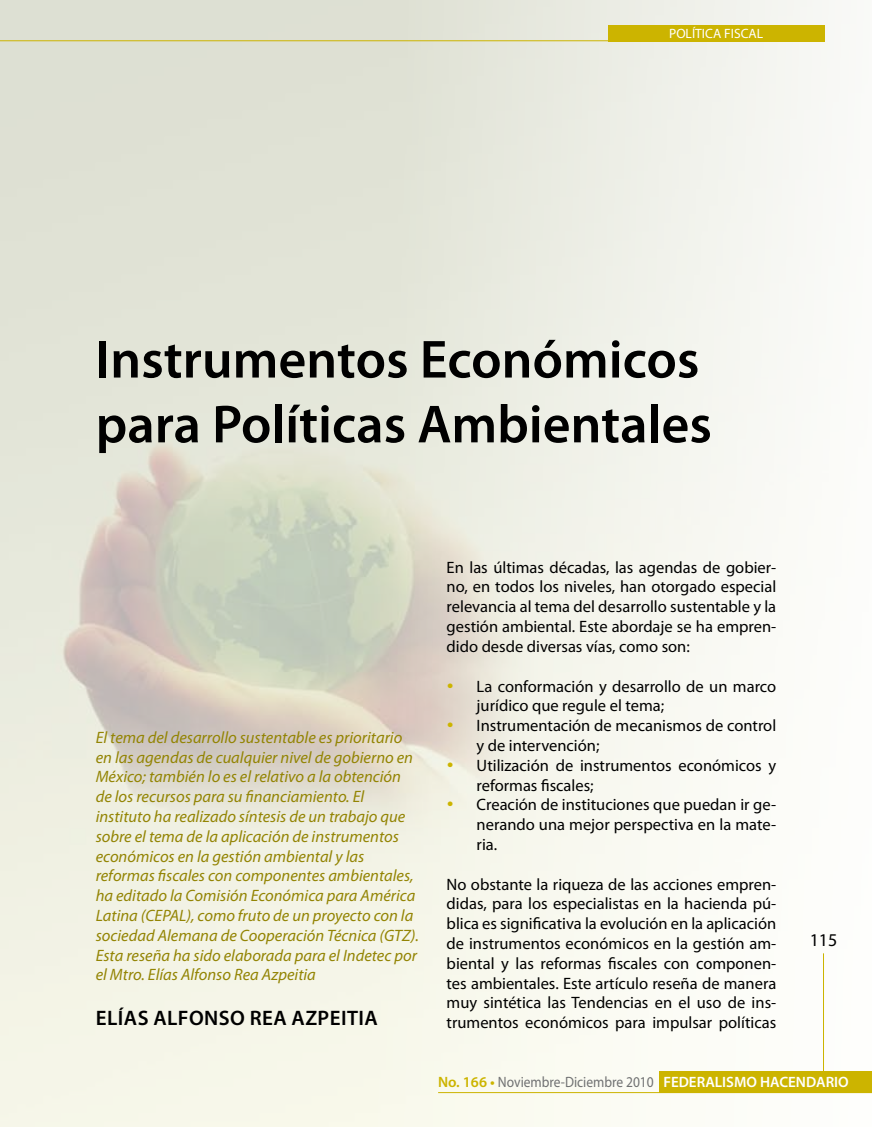
<style>
.page{position:relative;width:872px;height:1127px;background:#fff}
.page>*{position:absolute;margin:0;border:0;box-sizing:border-box;transform-origin:0 0}
.t1{font:600 54px/64.8px "Myriad Pro";color:#000}
.t2{font:600 21px "Myriad Pro";letter-spacing:.02em;color:#000}
.t3{font:18px "Myriad Pro";color:#000}
.t4{font:16.5px/19.8px "Myriad Pro";color:#000;text-align:justify}
.t5{font:italic 16.5px/19.8px "Myriad Pro";color:#938403}
.t6{font:15px "Myriad Pro";color:#707172;scale:.9 1}
.t7{font:13.5px "Myriad Pro";color:#fff}
.s1{color:#ccb400}
.s2{font-weight:600;color:#ccb400}
.s3{font-weight:600;color:#fff}
</style>
<div class="page">
<img style="left:0;top:0;width:872px;height:1127px">
<div style="left:659px;top:1071px;width:213px;height:22px;background:#ccb400"></div>
<hr style="left:438px;top:1092px;width:434px;height:1px;background:#ccb400">
<hr style="left:823px;top:953px;width:1px;height:118px;background:#ccb400">
<hr style="left:0;top:40px;width:824px;height:1px;background:#ccb400">
<div style="left:608px;top:25px;width:216px;height:16px;background:#ccb400"></div>
<p class="t7" style="left:669px;top:25px;width:96px">POLÍTICA FISCAL</p>
<h1 class="t1" style="left:96px;top:326px;width:617px">Instrumentos Económicos para Políticas Ambientales</h1>
<p class="t5" style="left:96px;top:727px;width:325px">El tema del desarrollo sustentable es prioritario en las agendas de cualquier nivel de gobierno en México; también lo es el relativo a la obtención de los recursos para su financiamiento. El instituto ha realizado síntesis de un trabajo que sobre el tema de la aplicación de instrumentos económicos en la gestión ambiental y las reformas fiscales con componentes ambientales, ha editado la Comisión Económica para América Latina (CEPAL), como fruto de un proyecto con la sociedad Alemana de Cooperación Técnica (GTZ).<br>Esta reseña ha sido elaborada para el Indetec por el Mtro. Elías Alfonso Rea Azpeitia</p>
<p class="t2" style="left:96px;top:1005px;width:85px">Elías Alfonso</p>
<p class="t2" style="left:250px;top:1005px;width:119px">Rea Azpeitia</p>
<p class="t4" style="left:446px;top:557px;width:331px">En las últimas décadas, las agendas de gobier&shy;no, en todos los niveles, han otorgado especial relevancia al tema del desarrollo sustentable y la gestión ambiental. Este abordaje se ha empren&shy;dido desde diversas vías, como son:</p>
<p class="t4" style="left:476px;top:676px;width:301px;text-indent:-30px"><span class="s1">•</span> La conformación y desarrollo de un marco jurídico que regule el tema;</p>
<p class="t4" style="left:476px;top:715px;width:301px;text-indent:-30px"><span class="s1">•</span> Instrumentación de mecanismos de control y de intervención;</p>
<p class="t4" style="left:476px;top:755px;width:301px;text-indent:-30px"><span class="s1">•</span> Utilización de instrumentos económicos y reformas fiscales;</p>
<p class="t4" style="left:476px;top:794px;width:301px;text-indent:-30px"><span class="s1">•</span> Creación de instituciones que puedan ir ge&shy;nerando una mejor perspectiva en la mate&shy;ria.</p>
<p class="t4" style="left:446px;top:874px;width:331px">No obstante la riqueza de las acciones empren&shy;didas, para los especialistas en la hacienda pú&shy;blica es significativa la evolución en la aplicación de instrumentos económicos en la gestión am&shy;biental y las reformas fiscales con componen&shy;tes ambientales. Este artículo reseña de manera muy sintética las Tendencias en el uso de ins&shy;trumentos económicos para impulsar políticas</p>
<p class="t3" style="left:809px;top:929px;width:29px">115</p>
<p class="t6" style="left:438px;top:1073px;width:458px"><span class="s2">No. 166 •</span> Noviembre-Diciembre 2010 <span class="s3">FEDERALISMO HACENDARIO</span></p>
</div>
